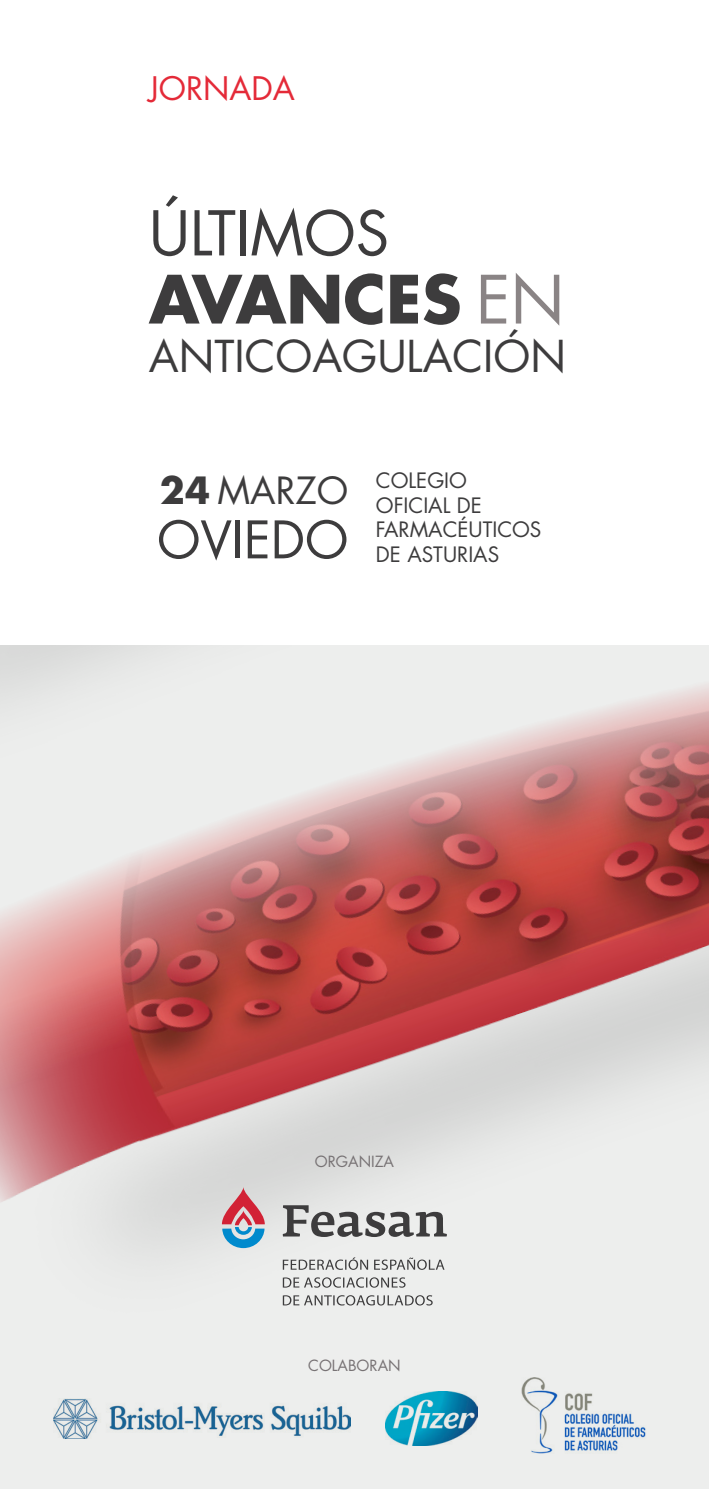
<style>
.page{position:relative;width:709px;height:1489px;background:#fff}
.page>*{position:absolute;margin:0;border:0;box-sizing:border-box;transform-origin:0 0}
.t1{font:700 64.75px "Futura Std";color:#3d3c3d}
.t2{font:60px "Futura Std";color:#3d3c3d}
.t3{font:50.25px "Futura Std";color:#3d3c3d}
.t4{font:42.75px "Futura Std";color:#3d3c3d}
.t5{font:36.5px "Futura Std";color:#3d3c3d}
.t6{font:31.5px "Futura Std";color:#e42a38}
.t7{font:20.75px/24.8px "Futura Std";color:#3d3c3d}
.t8{font:15px "Futura Std";color:#777274}
.s1{font-weight:400;color:#8a8485}
.s2{font-weight:700}
</style>
<div class="page">
<div style="left:0;top:645px;width:709px;height:843px;background:#edeeed"></div>
<img style="left:0;top:645px;width:709px;height:769px">
<svg style="left:222px;top:1186px;width:43px;height:61px"></svg>
<svg style="left:283px;top:1205px;width:164px;height:31px"></svg>
<svg style="left:283px;top:1294px;width:149px;height:11px"></svg>
<svg style="left:283px;top:1277px;width:122px;height:10px"></svg>
<svg style="left:283px;top:1257px;width:161px;height:12px"></svg>
<img style="left:385px;top:1391px;width:92px;height:53px">
<img style="left:54px;top:1398px;width:297px;height:39px">
<img style="left:521px;top:1376px;width:128px;height:78px">
<p class="t6" style="left:149px;top:68px;width:147px">JORNADA</p>
<p class="t2" style="left:149px;top:195px;width:242px">ÚLTIMOS</p>
<p class="t1" style="left:149px;top:256px;width:417px">AVANCES <span class="s1">EN</span></p>
<p class="t4" style="left:149px;top:329px;width:418px">ANTICOAGULACIÓN</p>
<p class="t5" style="left:160px;top:467px;width:190px"><span class="s2">24</span> MARZO</p>
<p class="t7" style="left:376px;top:468px;width:167px">COLEGIO<br>OFICIAL DE<br>FARMACÉUTICOS</p>
<p class="t3" style="left:157px;top:508px;width:193px">OVIEDO</p>
<p class="t7" style="left:376px;top:542px;width:125px">DE ASTURIAS</p>
<p class="t8" style="left:315px;top:1151px;width:81px">ORGANIZA</p>
<p class="t8" style="left:308px;top:1356px;width:94px">COLABORAN</p>
</div>
